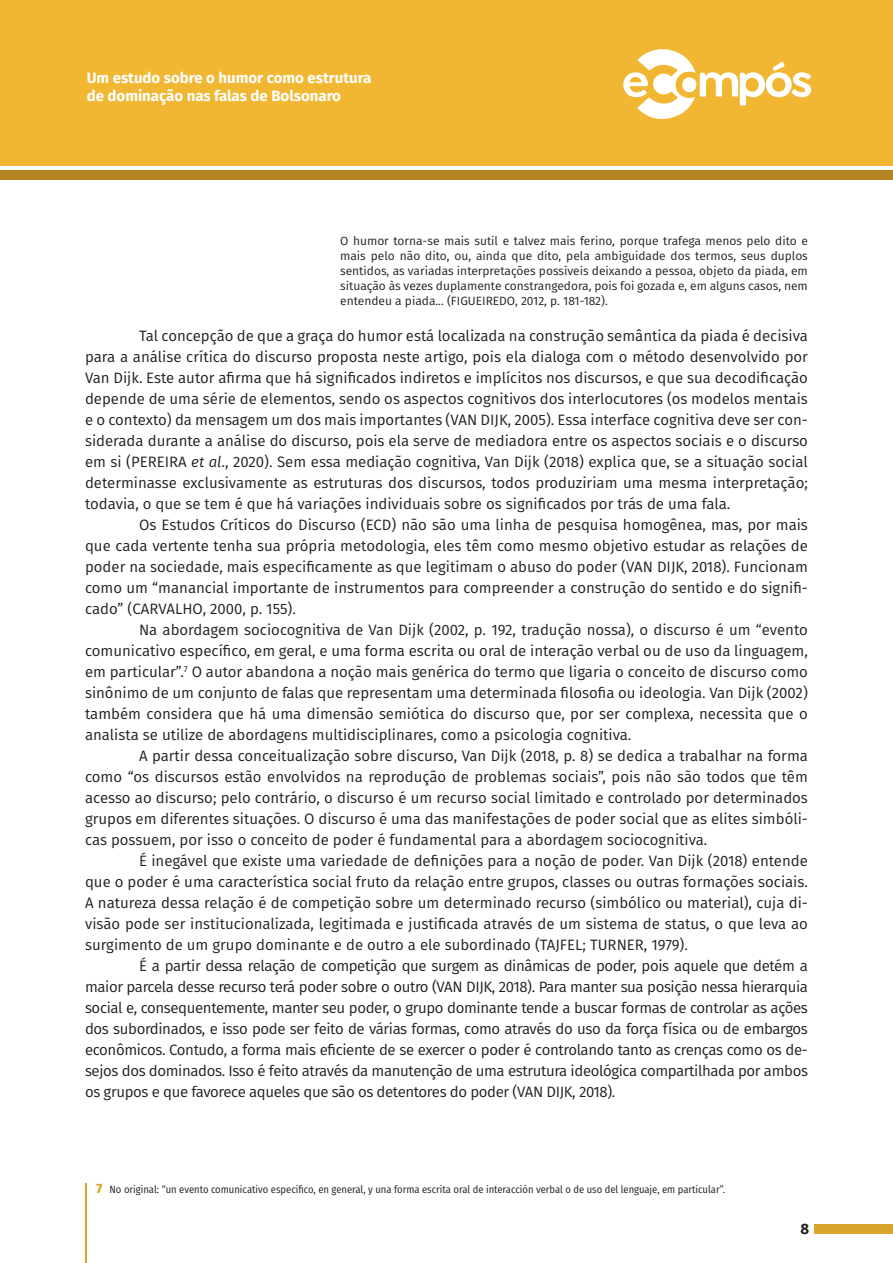
<style>
.page{position:relative;width:893px;height:1263px;background:#fff}
.page>*{position:absolute;margin:0;border:0;box-sizing:border-box;transform-origin:0 0}
.Texto{font:15px/21px "Fira Sans";color:#231f20;text-align:justify}
.t1{font:700 15px/18px "Fira Sans";color:#fff}
.t2{font:700 15px "Fira Sans";color:#231f20}
.Citação__3_Linhas{font:12px/15px "Fira Sans";color:#231f20;text-align:justify}
.Rodapé{font:10.5px "Fira Sans Condensed";color:#231f20}
.s1{font-style:italic}
.s2{font-weight:800;font-size:13.5px;color:#d9a42c}
</style>
<div class="page">
<div style="left:0;top:0;width:893px;height:166px;background:#f2b732"></div>
<div style="left:0;top:170px;width:893px;height:10px;background:#b48723"></div>
<div style="left:814px;top:1224px;width:79px;height:9px;background:#d9a42c"></div>
<svg style="left:623px;top:49px;width:188px;height:70px"></svg>
<hr style="left:85px;top:1184px;width:1px;height:79px;background:#d9a42c">
<p class="t1" style="left:87px;top:68px;width:286px">Um estudo sobre o humor como estrutura de dominação nas falas de Bolsonaro</p>
<p class="Citação__3_Linhas" style="left:340px;top:233px;width:469px">O humor torna-se mais sutil e talvez mais ferino, porque trafega menos pelo dito e mais pelo não dito, ou, ainda que dito, pela ambiguidade dos termos, seus duplos sentidos, as variadas interpretações possíveis deixando a pessoa, objeto da piada, em situação às vezes duplamente constrangedora, pois foi gozada e, em alguns casos, nem entendeu a piada... (FIGUEIREDO, 2012, p. 181-182).</p>
<p class="Texto" style="left:85px;top:325px;width:724px;text-indent:54px">Tal concepção de que a graça do humor está localizada na construção semântica da piada é decisiva para a análise crítica do discurso proposta neste artigo, pois ela dialoga com o método desenvolvido por Van Dijk. Este autor afirma que há significados indiretos e implícitos nos discursos, e que sua decodificação depende de uma série de elementos, sendo os aspectos cognitivos dos interlocutores (os modelos mentais e o contexto) da mensagem um dos mais importantes (VAN DIJK, 2005). Essa interface cognitiva deve ser con&shy;siderada durante a análise do discurso, pois ela serve de mediadora entre os aspectos sociais e o discurso em si (PEREIRA <span class="s1">et al</span>., 2020). Sem essa mediação cognitiva, Van Dijk (2018) explica que, se a situação social determinasse exclusivamente as estruturas dos discursos, todos produziriam uma mesma interpretação; todavia, o que se tem é que há variações individuais sobre os significados por trás de uma fala.</p>
<p class="Texto" style="left:85px;top:514px;width:724px;text-indent:54px">Os Estudos Críticos do Discurso (ECD) não são uma linha de pesquisa homogênea, mas, por mais que cada vertente tenha sua própria metodologia, eles têm como mesmo objetivo estudar as relações de poder na sociedade, mais especificamente as que legitimam o abuso do poder (VAN DIJK, 2018). Funcionam como um “manancial importante de instrumentos para compreender a construção do sentido e do signifi&shy;cado” (CARVALHO, 2000, p. 155).</p>
<p class="Texto" style="left:85px;top:619px;width:724px;text-indent:54px">Na abordagem sociocognitiva de Van Dijk (2002, p. 192, tradução nossa), o discurso é um “evento comunicativo específico, em geral, e uma forma escrita ou oral de interação verbal ou de uso da linguagem, em particular”.<sup>7</sup> O autor abandona a noção mais genérica do termo que ligaria o conceito de discurso como sinônimo de um conjunto de falas que representam uma determinada filosofia ou ideologia. Van Dijk (2002) também considera que há uma dimensão semiótica do discurso que, por ser complexa, necessita que o analista se utilize de abordagens multidisciplinares, como a psicologia cognitiva.</p>
<p class="Texto" style="left:85px;top:745px;width:724px;text-indent:54px">A partir dessa conceitualização sobre discurso, Van Dijk (2018, p. 8) se dedica a trabalhar na forma como “os discursos estão envolvidos na reprodução de problemas sociais”, pois não são todos que têm acesso ao discurso; pelo contrário, o discurso é um recurso social limitado e controlado por determinados grupos em diferentes situações. O discurso é uma das manifestações de poder social que as elites simbóli&shy;cas possuem, por isso o conceito de poder é fundamental para a abordagem sociocognitiva.</p>
<p class="Texto" style="left:85px;top:850px;width:724px;text-indent:54px">É inegável que existe uma variedade de definições para a noção de poder. Van Dijk (2018) entende que o poder é uma característica social fruto da relação entre grupos, classes ou outras formações sociais.<br>A natureza dessa relação é de competição sobre um determinado recurso (simbólico ou material), cuja di&shy;visão pode ser institucionalizada, legitimada e justificada através de um sistema de status, o que leva ao surgimento de um grupo dominante e de outro a ele subordinado (TAJFEL; TURNER, 1979).</p>
<p class="Texto" style="left:85px;top:955px;width:724px;text-indent:54px">É a partir dessa relação de competição que surgem as dinâmicas de poder, pois aquele que detém a maior parcela desse recurso terá poder sobre o outro (VAN DIJK, 2018). Para manter sua posição nessa hierarquia social e, consequentemente, manter seu poder, o grupo dominante tende a buscar formas de controlar as ações dos subordinados, e isso pode ser feito de várias formas, como através do uso da força física ou de embargos econômicos. Contudo, a forma mais eficiente de se exercer o poder é controlando tanto as crenças como os de&shy;sejos dos dominados. Isso é feito através da manutenção de uma estrutura ideológica compartilhada por ambos os grupos e que favorece aqueles que são os detentores do poder (VAN DIJK, 2018).</p>
<p class="Rodapé" style="left:97px;top:1181px;width:630px"><span class="s2">7</span> No original: “un evento comunicativo específico, en general, y una forma escrita oral de interacción verbal o de uso del lenguaje, em particular”.</p>
<p class="t2" style="left:800px;top:1216px;width:10px">8</p>
</div>
